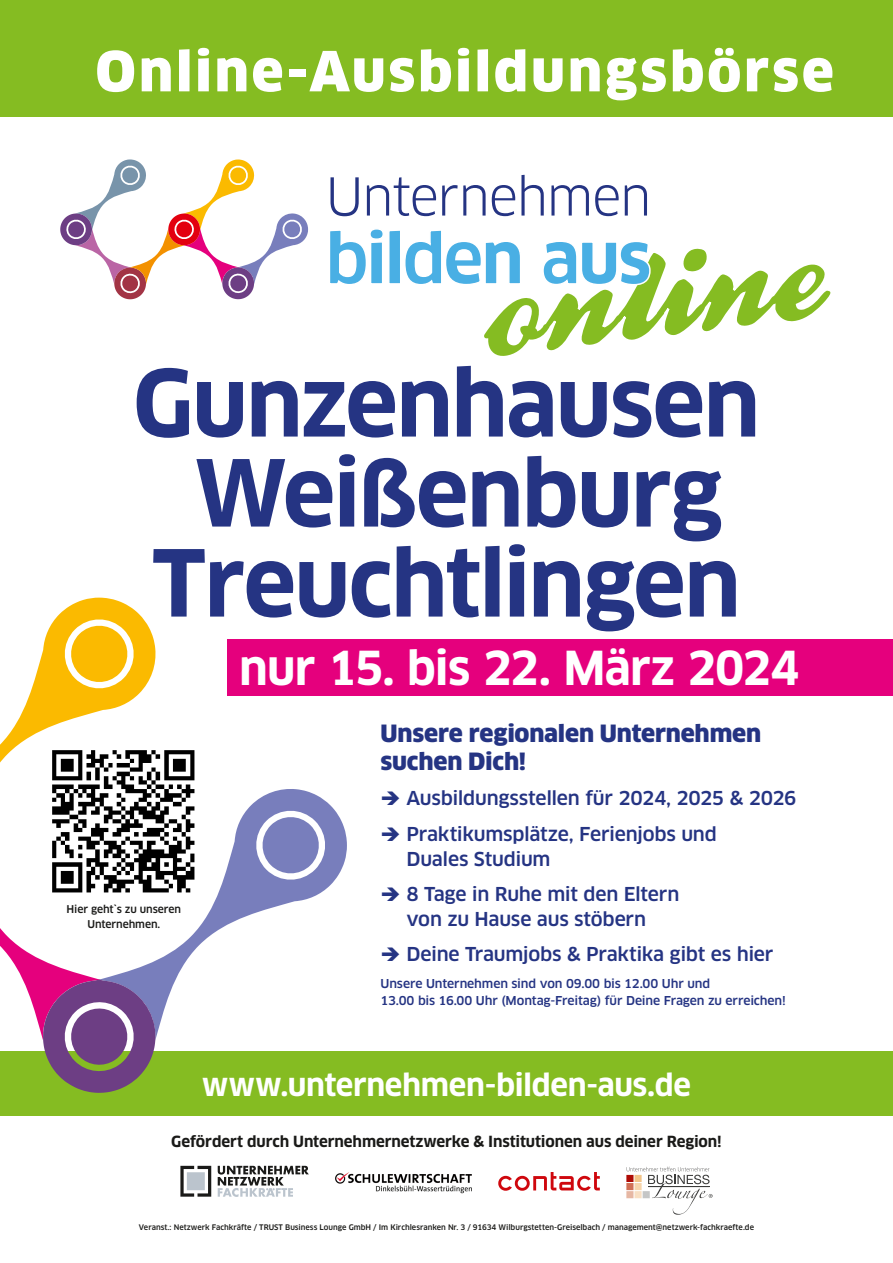
<style>
.page{position:relative;width:893px;height:1263px;background:#fff}
.page>*{position:absolute;margin:0;border:0;box-sizing:border-box;transform-origin:0 0}
.t1{font:700 90px/90px "Clan OT";letter-spacing:-.025em;color:#253483;text-align:center}
.t2{font:900 53.93px "Clan OT";letter-spacing:.05em;color:#fff}
.t3{font:700 45.75px "Clan OT";letter-spacing:-.03em;color:#fff}
.t4{font:700 30px "Clan OT";letter-spacing:-.015em;color:#fff}
.t5{font:900 23.25px/27.8px "Clan OT";letter-spacing:-.01em;color:#253483}
.t6{font:500 18.75px/24.8px "Clan OT";letter-spacing:-.015em;color:#253483}
.t7{font:700 15px "Clan OT";letter-spacing:-.01em;color:#1a1a18}
.t8{font:500 12px/16.5px "Clan OT";letter-spacing:-.01em;color:#253483}
.t9{font:500 10.5px/15px "Clan OT";letter-spacing:-.01em;color:#1a1a18;text-align:center}
.t10{font:500 7.5px "Clan OT";color:#1a1a18}
</style>
<div class="page">
<div style="left:227px;top:639px;width:666px;height:56px;background:#e5007d"></div>
<div style="left:0;top:0;width:893px;height:117px;background:#85bc22"></div>
<div style="left:0;top:1051px;width:893px;height:65px;background:#85bc22"></div>
<svg style="left:651px;top:248px;width:180px;height:88px"></svg>
<svg style="left:330px;top:229px;width:321px;height:127px"></svg>
<svg style="left:330px;top:175px;width:317px;height:41px"></svg>
<svg style="left:60px;top:159px;width:248px;height:140px"></svg>
<svg style="left:157px;top:789px;width:190px;height:245px"></svg>
<svg style="left:0;top:598px;width:157px;height:495px"></svg>
<img style="left:49px;top:746px;width:150px;height:150px">
<svg style="left:218px;top:1166px;width:91px;height:31px"></svg>
<svg style="left:180px;top:1166px;width:31px;height:31px"></svg>
<svg style="left:498px;top:1172px;width:102px;height:19px"></svg>
<div style="left:626px;top:1175px;width:7px;height:7px;background:#ce6b68"></div>
<div style="left:626px;top:1183px;width:7px;height:7px;background:#e2a898"></div>
<div style="left:626px;top:1191px;width:7px;height:7px;background:#f0d3c7"></div>
<svg style="left:627px;top:1167px;width:86px;height:48px"></svg>
<img style="left:335px;top:1172px;width:137px;height:21px">
<h2 class="t2" style="left:95px;top:39px;width:740px">Online-Ausbildungsbörse</h2>
<h1 class="t1" style="left:133px;top:360px;width:629px">Gunzenhausen<br>Weißenburg<br>Treuchtlingen</h1>
<p class="t9" style="left:67px;top:902px;width:116px">Hier geht`s zu unseren<br>Unternehmen.</p>
<h3 class="t3" style="left:239px;top:642px;width:562px">nur 15. bis 22. März 2024</h3>
<p class="t5" style="left:381px;top:720px;width:382px">Unsere regionalen Unternehmen suchen Dich!</p>
<p class="t6" style="left:381px;top:786px;width:418px">➔ Ausbildungsstellen für 2024, 2025 &amp; 2026</p>
<p class="t6" style="left:406px;top:822px;width:312px;text-indent:-26px">➔ Praktikumsplätze, Ferienjobs und<br>Duales Studium</p>
<p class="t6" style="left:381px;top:882px;width:300px;text-align:center">➔ 8 Tage in Ruhe mit den Eltern von zu Hause aus stöbern</p>
<p class="t6" style="left:381px;top:942px;width:394px">➔ Deine Traumjobs &amp; Praktika gibt es hier</p>
<p class="t8" style="left:381px;top:975px;width:407px">Unsere Unternehmen sind von 09.00 bis 12.00 Uhr und<br>13.00 bis 16.00 Uhr (Montag-Freitag) für Deine Fragen zu erreichen!</p>
<h3 class="t4" style="left:202px;top:1067px;width:491px">www.unternehmen-bilden-aus.de</h3>
<p class="t7" style="left:171px;top:1133px;width:552px">Gefördert durch Unternehmernetzwerke &amp; Institutionen aus deiner Region!</p>
<p class="t10" style="left:139px;top:1222px;width:617px">Veranst.: Netzwerk Fachkräfte / TRUST Business Lounge GmbH / Im Kirchlesranken Nr. 3 / 91634 Wilburgstetten-Greiselbach / management@netzwerk-fachkraefte.de</p>
</div>
